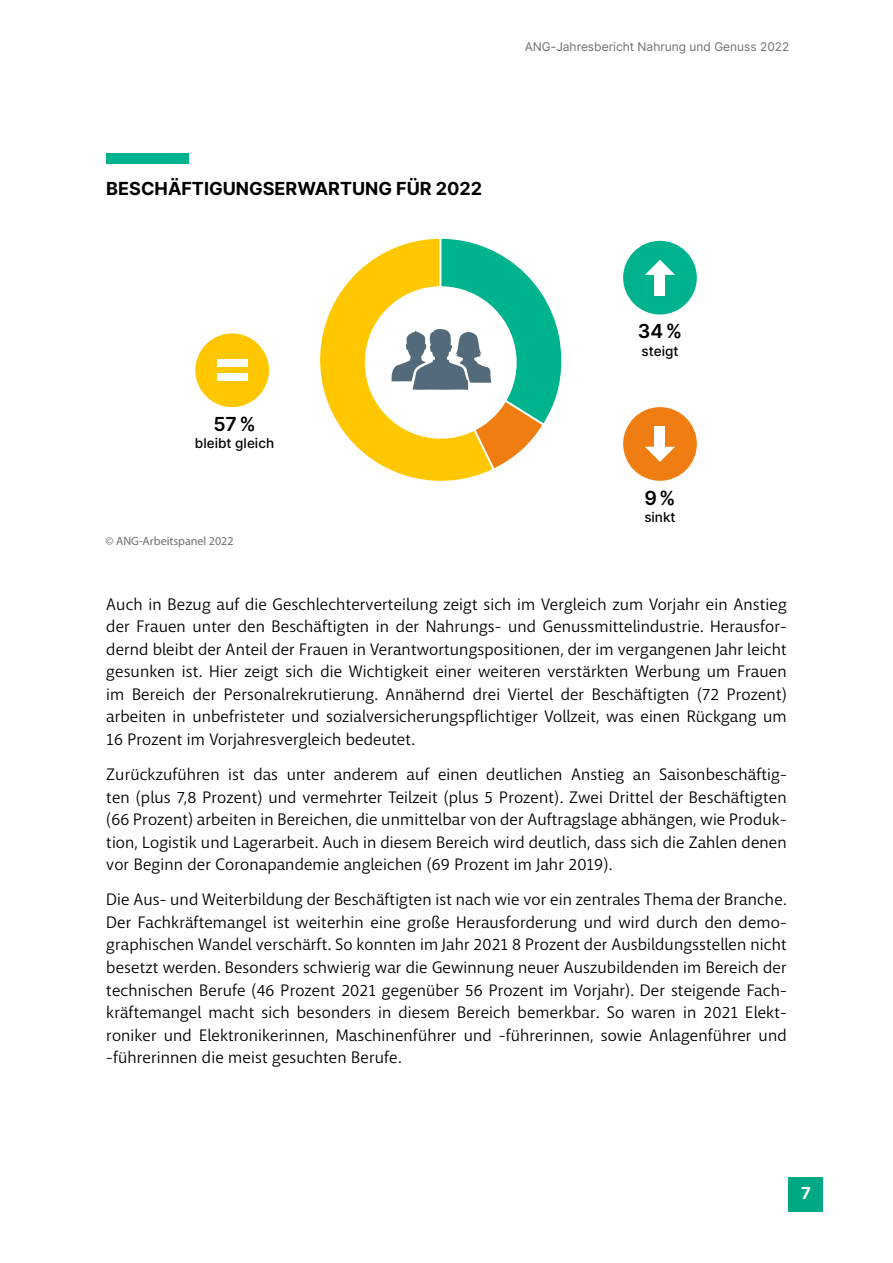
<style>
.page{position:relative;width:893px;height:1263px;background:#fff}
.page>*{position:absolute;margin:0;border:0;box-sizing:border-box;transform-origin:0 0}
.t1{font:600 19.35px "Inter";color:#000}
.t2{font:700 18px "Inter";color:#000}
.t3{font:16.5px/22.5px "Macha";letter-spacing:.01em;color:#000;text-align:justify}
.t4{font:700 16.5px "Inter";color:#fff}
.t5{font:500 13.5px "Inter";color:#000}
.t6{font:12px "Inter";color:#706f6f}
.t7{font:12px "Myriad Pro";color:#706f6f}
</style>
<div class="page">
<div style="left:789px;top:1178px;width:34px;height:34px;background:#00a984"></div>
<div style="left:106px;top:153px;width:83px;height:11px;background:#00b38f"></div>
<svg style="left:320px;top:249px;width:166px;height:232px"></svg>
<div style="left:365px;top:286px;width:152px;height:153px;background:#fff;border-radius:50%"></div>
<div style="left:195px;top:333px;width:74px;height:74px;background:#ffc700;border-radius:50%"></div>
<div style="left:623px;top:407px;width:74px;height:74px;background:#f07d12;border-radius:50%"></div>
<div style="left:655px;top:426px;width:10px;height:28px;background:#fff"></div>
<svg style="left:645px;top:447px;width:30px;height:15px"></svg>
<div style="left:623px;top:241px;width:74px;height:73px;background:#00b38f;border-radius:50%"></div>
<div style="left:655px;top:267px;width:10px;height:29px;background:#fff"></div>
<svg style="left:645px;top:260px;width:30px;height:15px"></svg>
<div style="left:217px;top:359px;width:30px;height:8px;background:#fff"></div>
<div style="left:217px;top:373px;width:30px;height:8px;background:#fff"></div>
<svg style="left:392px;top:238px;width:170px;height:234px"></svg>
<p class="t6" style="left:525px;top:38px;width:266px">ANG-Jahresbericht Nahrung und Genuss 2022</p>
<p class="t2" style="left:106px;top:175px;width:377px">BESCHÄFTIGUNGSERWARTUNG FÜR 2022</p>
<p class="t1" style="left:213px;top:410px;width:44px">57%</p>
<p class="t5" style="left:195px;top:434px;width:81px">bleibt gleich</p>
<p class="t7" style="left:105px;top:533px;width:130px">© ANG-Arbeitspanel 2022</p>
<p class="t1" style="left:638px;top:317px;width:46px">34%</p>
<p class="t5" style="left:641px;top:341px;width:38px">steigt</p>
<p class="t1" style="left:644px;top:484px;width:33px">9%</p>
<p class="t5" style="left:644px;top:507px;width:33px">sinkt</p>
<p class="t3" style="left:106px;top:593px;width:682px">Auch in Bezug auf die Geschlechterverteilung zeigt sich im Vergleich zum Vorjahr ein Anstieg der Frauen unter den Beschäftigten in der Nahrungs- und Genussmittelindustrie. Herausfor&shy;dernd bleibt der Anteil der Frauen in Verantwortungspositionen, der im vergangenen Jahr leicht gesunken ist. Hier zeigt sich die Wichtigkeit einer weiteren verstärkten Werbung um Frauen im Bereich der Personalrekrutierung. Annähernd drei Viertel der Beschäftigten (72 Prozent) arbeiten in unbefristeter und sozialversicherungspflichtiger Vollzeit, was einen Rückgang um 16 Prozent im Vorjahresvergleich bedeutet.</p>
<p class="t3" style="left:106px;top:763px;width:682px">Zurückzuführen ist das unter anderem auf einen deutlichen Anstieg an Saisonbeschäftig&shy;ten (plus 7,8 Prozent) und vermehrter Teilzeit (plus 5 Prozent). Zwei Drittel der Beschäftigten (66 Prozent) arbeiten in Bereichen, die unmittelbar von der Auftragslage abhängen, wie Produk&shy;tion, Logistik und Lagerarbeit. Auch in diesem Bereich wird deutlich, dass sich die Zahlen denen vor Beginn der Coronapandemie angleichen (69 Prozent im Jahr 2019).</p>
<p class="t3" style="left:106px;top:889px;width:682px">Die Aus- und Weiterbildung der Beschäftigten ist nach wie vor ein zentrales Thema der Branche.<br>Der Fachkräftemangel ist weiterhin eine große Herausforderung und wird durch den demo&shy;graphischen Wandel verschärft. So konnten im Jahr 2021 8 Prozent der Ausbildungsstellen nicht besetzt werden. Besonders schwierig war die Gewinnung neuer Auszubildenden im Bereich der technischen Berufe (46 Prozent 2021 gegenüber 56 Prozent im Vorjahr). Der steigende Fach&shy;kräftemangel macht sich besonders in diesem Bereich bemerkbar. So waren in 2021 Elekt&shy;roniker und Elektronikerinnen, Maschinenführer und -führerinnen, sowie Anlagenführer und -führerinnen die meist gesuchten Berufe.</p>
<p class="t4" style="left:801px;top:1181px;width:11px">7</p>
</div>
